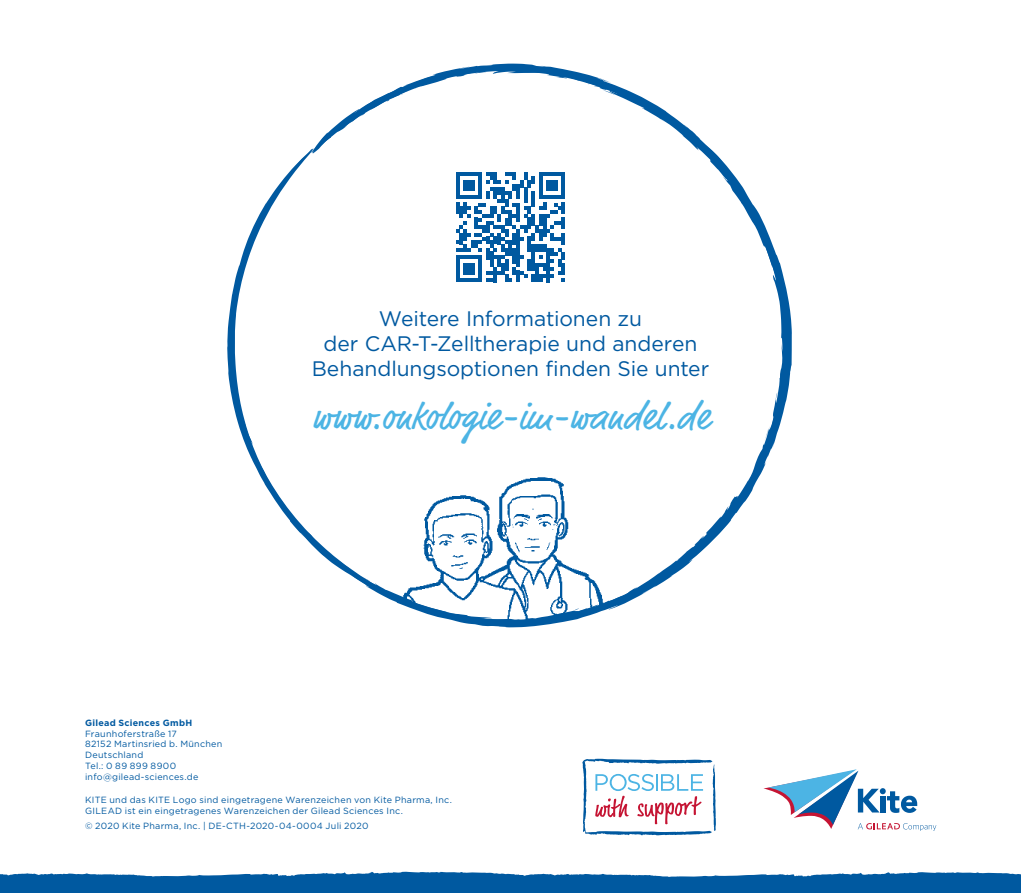
<style>
.page{position:relative;width:1021px;height:893px;background:#fff}
.page>*{position:absolute;margin:0;border:0;box-sizing:border-box;transform-origin:0 0}
.t1{font:37.5px "Market Pro";color:#4cb4e4}
.t2{font:21px/25.2px "Gotham";letter-spacing:-.005em;color:#0059a0;text-align:center}
.t3{font:9px/10.8px "Gotham";letter-spacing:.025em;color:#0059a0}
.t4{font:700 9px "Gotham";letter-spacing:.03em;color:#0059a0}
</style>
<div class="page">
<svg style="left:763px;top:769px;width:173px;height:62px"></svg>
<svg style="left:582px;top:759px;width:134px;height:76px"></svg>
<svg style="left:230px;top:65px;width:558px;height:559px"></svg>
<svg style="left:603px;top:90px;width:12px;height:5px"></svg>
<svg style="left:574px;top:608px;width:5px;height:3px"></svg>
<svg style="left:764px;top:429px;width:4px;height:14px"></svg>
<svg style="left:363px;top:577px;width:13px;height:7px"></svg>
<svg style="left:0;top:871px;width:1020px;height:22px;background:#2571ae"></svg>
<svg style="left:455px;top:172px;width:110px;height:110px"></svg>
<h2 class="t2" style="left:312px;top:306px;width:399px">Weitere Informationen zu<br>der CAR-T-Zelltherapie und anderen<br>Behandlungsoptionen finden Sie unter</h2>
<h1 class="t1" style="left:312px;top:392px;width:399px">www.onkologie-im-wandel.de</h1>
<p class="t4" style="left:85px;top:717px;width:109px">Gilead Sciences GmbH</p>
<p class="t3" style="left:85px;top:728px;width:139px">Fraunhoferstraße 17<br>82152 Martinsried b. München<br>Deutschland<br>Tel.: 0 89 899 8900 info@gilead-sciences.de</p>
<p class="t3" style="left:85px;top:795px;width:368px">KITE und das KITE Logo sind eingetragene Warenzeichen von Kite Pharma, Inc.<br>GILEAD ist ein eingetragenes Warenzeichen der Gilead Sciences Inc.</p>
<p class="t3" style="left:85px;top:820px;width:285px">© 2020 Kite Pharma, Inc. | DE-CTH-2020-04-0004 Juli 2020</p>
</div>
